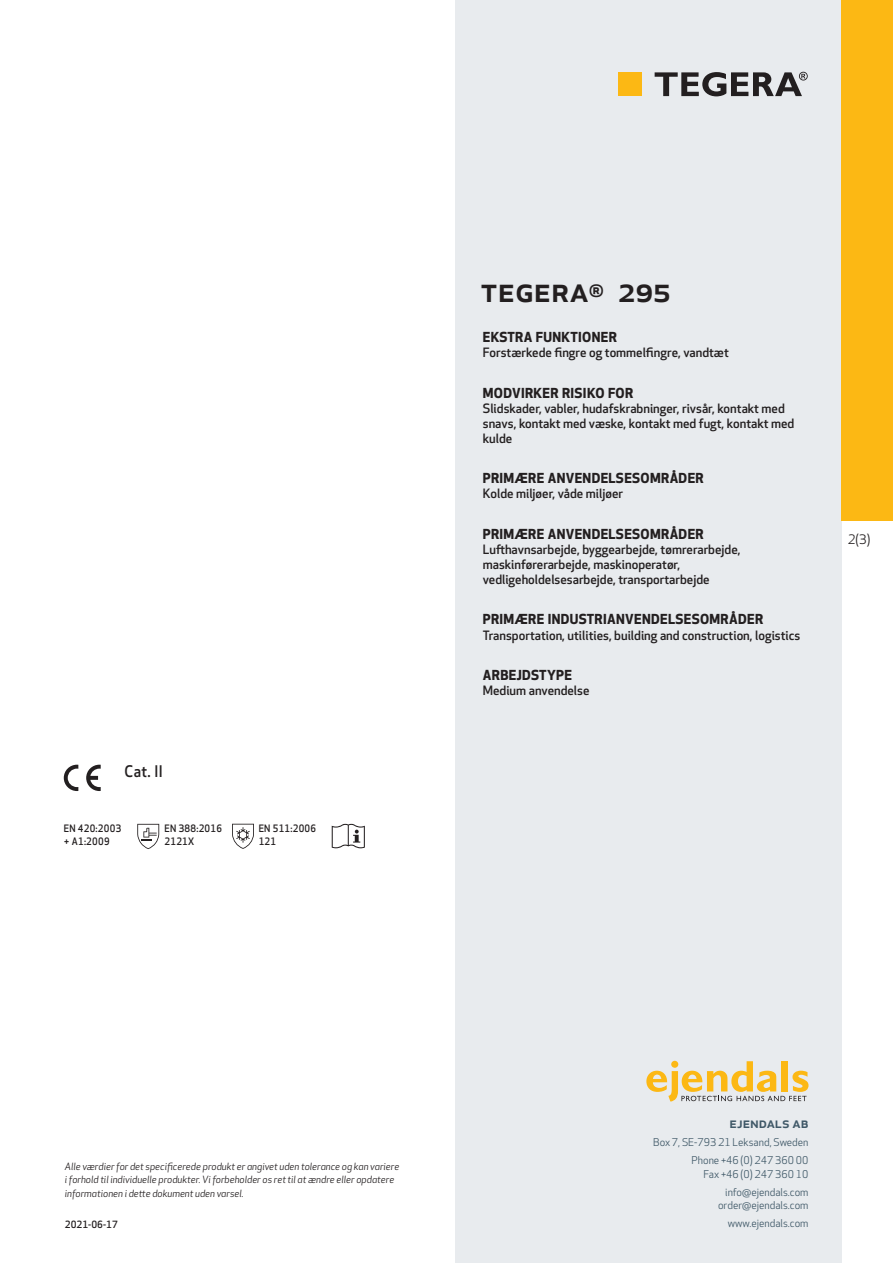
<style>
.page{position:relative;width:893px;height:1263px;background:#fff}
.page>*{position:absolute;margin:0;border:0;box-sizing:border-box;transform-origin:0 0}
.prodname{font:500 34.5px "Apex New";color:#231f20}
.t1{font:500 15.6px "Apex New";color:#231f20;scale:.95 1}
.t2{font:500 15px "Apex New";color:#405968}
.Funktion_body{font:700 13.5px "Apex New";letter-spacing:.025em;color:#231f20}
.t3{font:12.75px "Apex New";color:#231f20}
.Funktion_body-2{font:500 12.6px/15px "Apex New";color:#231f20}
.t4{font:10.5px/18px "Apex New";color:#405968;text-align:right}
.PictogramText{font:500 10.05px/13.5px "Apex New";letter-spacing:.025em;color:#231f20;scale:.95 1}
.t5{font:italic 9.75px/13.5px "Apex New";color:#231f20}
.t6{font:500 9.75px "Apex New";color:#231f20}
</style>
<div class="page">
<div style="left:455px;top:0;width:387px;height:1263px;background:#e8ebee"></div>
<svg style="left:646px;top:1061px;width:162px;height:40px"></svg>
<div style="left:842px;top:0;width:51px;height:520px;background:#fcb814"></div>
<div style="left:618px;top:72px;width:24px;height:24px;background:#fcb814"></div>
<svg style="left:655px;top:72px;width:153px;height:24px"></svg>
<svg style="left:86px;top:765px;width:15px;height:26px"></svg>
<svg style="left:64px;top:765px;width:14px;height:26px"></svg>
<svg style="left:137px;top:824px;width:22px;height:25px"></svg>
<svg style="left:232px;top:824px;width:22px;height:25px"></svg>
<svg style="left:332px;top:824px;width:33px;height:24px"></svg>
<p class="t1" style="left:125px;top:761px;width:42px">Cat. II</p>
<p class="PictogramText" style="left:64px;top:821px;width:62px">EN 420:2003 + A1:2009</p>
<p class="PictogramText" style="left:165px;top:821px;width:62px">EN 388:2016</p>
<p class="PictogramText" style="left:165px;top:834px;width:33px">2121X</p>
<p class="PictogramText" style="left:259px;top:821px;width:62px">EN 511:2006</p>
<p class="PictogramText" style="left:259px;top:834px;width:20px">121</p>
<p class="prodname" style="left:480px;top:266px;width:192px">TEGERA<sup>®</sup> 295</p>
<p class="Funktion_body" style="left:483px;top:327px;width:136px">EKSTRA FUNKTIONER</p>
<p class="Funktion_body-2" style="left:483px;top:345px;width:247px">Forstærkede fingre og tommelfingre, vandtæt</p>
<p class="Funktion_body" style="left:483px;top:383px;width:152px">MODVIRKER RISIKO FOR</p>
<p class="Funktion_body-2" style="left:483px;top:400px;width:313px">Slidskader, vabler, hudafskrabninger, rivsår, kontakt med snavs, kontakt med væske, kontakt med fugt, kontakt med kulde</p>
<p class="Funktion_body" style="left:483px;top:468px;width:222px">PRIMÆRE ANVENDELSESOMRÅDER</p>
<p class="Funktion_body-2" style="left:483px;top:486px;width:142px">Kolde miljøer, våde miljøer</p>
<p class="Funktion_body" style="left:483px;top:524px;width:222px">PRIMÆRE ANVENDELSESOMRÅDER</p>
<p class="Funktion_body-2" style="left:483px;top:541px;width:259px">Lufthavnsarbejde, byggearbejde, tømrerarbejde, maskinførerarbejde, maskinoperatør, vedligeholdelsesarbejde, transportarbejde</p>
<p class="Funktion_body" style="left:483px;top:610px;width:282px">PRIMÆRE INDUSTRIANVENDELSESOMRÅDER</p>
<p class="Funktion_body-2" style="left:483px;top:627px;width:319px">Transportation, utilities, building and construction, logistics</p>
<p class="Funktion_body" style="left:483px;top:665px;width:91px">ARBEJDSTYPE</p>
<p class="Funktion_body-2" style="left:483px;top:683px;width:108px">Medium anvendelse</p>
<p class="t3" style="left:848px;top:531px;width:24px">2(3)</p>
<p class="t5" style="left:65px;top:1159px;width:336px">Alle værdier for det specificerede produkt er angivet uden tolerance og kan variere i forhold til individuelle produkter. Vi forbeholder os ret til at ændre eller opdatere informationen i dette dokument uden varsel.</p>
<p class="t6" style="left:65px;top:1218px;width:54px">2021-06-17</p>
<p class="t2" style="left:729px;top:1113px;width:80px">ejendals ab</p>
<p class="t4" style="left:653px;top:1133px;width:157px">Box 7, SE-793 21 Leksand, Sweden<br>Phone +46 (0) 247 360 00</p>
<p class="t4" style="left:703px;top:1165px;width:107px">Fax +46 (0) 247 360 10 info@ejendals.com</p>
<p class="t4" style="left:718px;top:1196px;width:92px">order@ejendals.com</p>
<p class="t4" style="left:728px;top:1215px;width:82px">www.ejendals.com</p>
</div>
